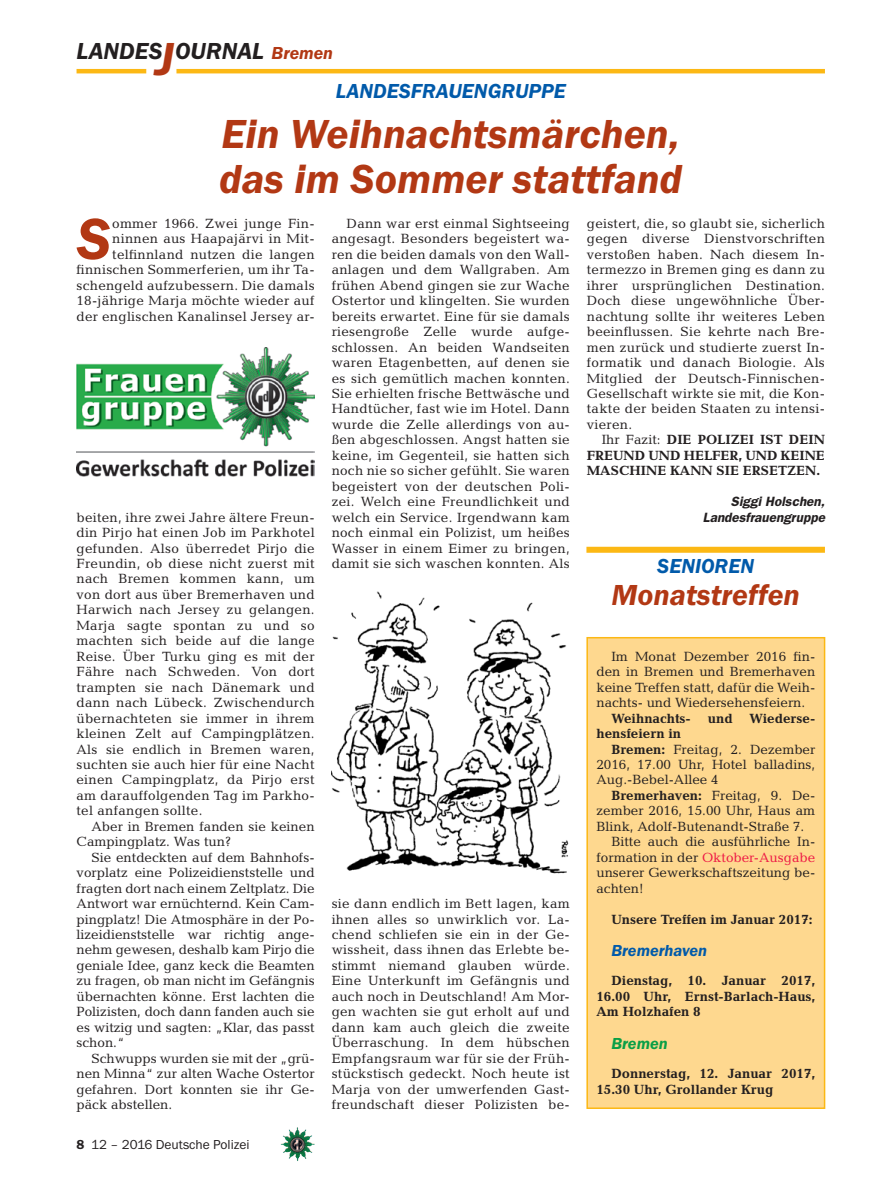
<style>
.page{position:relative;width:893px;height:1191px;background:#fff}
.page>*{position:absolute;margin:0;border:0;box-sizing:border-box;transform-origin:0 0}
._09_b_GRUNDTEXT___Bl{font:italic 600 59.85px "Franklin Gothic Itc T";color:#b23814}
._02__HEADLINE_3spalt{font:italic 600 42px/45px "Franklin Gothic Itc T";color:#b23814}
._04__HEADLINE_1spalt{font:italic 600 30px "Franklin Gothic Itc T";color:#b23814}
.t1{font:italic 600 24px "Franklin Gothic Itc T";color:#231f20}
._01__RUBRIKENZEILE_o{font:italic 600 21px "Franklin Gothic Itc T";color:#015aaa}
._01__RUBRIKENZEILE_m{font:italic 600 21px "Franklin Gothic Itc T";color:#015aaa}
._29__TEXTAUSZEICHNUN{font:italic 600 16.5px "Franklin Gothic Itc T";color:#015aaa}
._29__TEXTAUSZEICHNUN-2{font:italic 600 16.5px "Franklin Gothic Itc T";color:#0a9f46}
._09__GRUNDTEXT___Blo{font:13.5px/15.5px "Candida";color:#231f20;text-align:justify}
._09_b_GRUNDTEXT___Bl-2{font:13.5px/15.5px "Candida";letter-spacing:.02em;color:#231f20;text-align:right}
._09__GRUNDTEXT___Blo-2{font:700 13.5px/15.5px "Candida";color:#231f20;text-align:justify}
._13__UNTERSCHRIFT_Ar{font:italic 600 13.5px "Franklin Gothic";color:#231f20}
.t2{font:13.5px "Franklin Gothic Itc T";color:#231f20}
.s1{font-size:48px;color:#b23814}
.s2{font-size:18px;color:#b23814}
.s3{font-weight:600}
.s4{font-weight:400}
.s5{font-weight:700}
.s6{color:#ed1845}
</style>
<div class="page">
<hr style="left:77px;top:69px;width:69px;height:4px;background:#fcb814">
<hr style="left:176px;top:69px;width:649px;height:4px;background:#fcb814">
<img style="left:281px;top:1128px;width:16px;height:24px">
<img style="left:77px;top:347px;width:238px;height:130px">
<img style="left:332px;top:591px;width:237px;height:283px">
<div style="left:587px;top:637px;width:238px;height:471px;background:#fed88f"></div>
<div style="left:586px;top:637px;width:239px;height:472px;border:2px solid #fcb814"></div>
<div style="left:586px;top:547px;width:239px;height:6px;background:#fcb814"></div>
<h3 class="t1" style="left:77px;top:37px;width:258px">LANDES<span class="s1">J</span>OURNAL <span class="s2">Bremen</span></h3>
<p class="_01__RUBRIKENZEILE_o" style="left:336px;top:79px;width:232px">LANDESFRAUENGRUPPE</p>
<p class="_02__HEADLINE_3spalt" style="left:219px;top:111px;width:465px">Ein Weihnachtsmärchen, das im Sommer stattfand</p>
<p class="_09_b_GRUNDTEXT___Bl" style="left:77px;top:204px;width:36px">S</p>
<p class="_09_b_GRUNDTEXT___Bl-2" style="left:77px;top:216px;width:240px">ommer 1966. Zwei junge Fin&shy;ninnen aus Haapajärvi in Mit&shy;telfinnland nutzen die langen finnischen Sommerferien, um ihr Ta&shy;schengeld aufzubessern. Die damals 18-jährige Marja möchte wieder auf der englischen Kanalinsel Jersey ar-</p>
<p class="_09_b_GRUNDTEXT___Bl-2" style="left:77px;top:509px;width:240px;text-align:justify">beiten, ihre zwei Jahre ältere Freun&shy;din Pirjo hat einen Job im Parkhotel gefunden. Also überredet Pirjo die Freundin, ob diese nicht zuerst mit nach Bremen kommen kann, um von dort aus über Bremerhaven und Harwich nach Jersey zu gelangen.<br>Marja sagte spontan zu und so machten sich beide auf die lange Reise. Über Turku ging es mit der Fähre nach Schweden. Von dort trampten sie nach Dänemark und dann nach Lübeck. Zwischendurch übernachteten sie immer in ihrem kleinen Zelt auf Campingplätzen.<br>Als sie endlich in Bremen waren, suchten sie auch hier für eine Nacht einen Campingplatz, da Pirjo erst am darauffolgenden Tag im Parkho&shy;tel anfangen sollte.</p>
<p class="_09__GRUNDTEXT___Blo" style="left:77px;top:818px;width:240px;text-indent:15px">Aber in Bremen fanden sie keinen<br>Campingplatz. Was tun?</p>
<p class="_09__GRUNDTEXT___Blo" style="left:77px;top:849px;width:240px;text-indent:15px">Sie entdeckten auf dem Bahnhofs&shy;vorplatz eine Polizeidienststelle und fragten dort nach einem Zeltplatz. Die Antwort war ernüchternd. Kein Cam&shy;pingplatz! Die Atmosphäre in der Po&shy;lizeidienststelle war richtig ange&shy;nehm gewesen, deshalb kam Pirjo die geniale Idee, ganz keck die Beamten zu fragen, ob man nicht im Gefängnis übernachten könne. Erst lachten die Polizisten, doch dann fanden auch sie es witzig und sagten: „Klar, das passt schon.“</p>
<p class="_09__GRUNDTEXT___Blo" style="left:77px;top:1050px;width:240px;text-indent:15px">Schwupps wurden sie mit der „grü&shy;nen Minna“ zur alten Wache Ostertor gefahren. Dort konnten sie ihr Ge&shy;päck abstellen.</p>
<p class="t2" style="left:77px;top:1136px;width:175px"><span class="s3">8</span> 12 – 2016 Deutsche Polizei</p>
<p class="_09__GRUNDTEXT___Blo" style="left:332px;top:216px;width:240px;text-indent:15px">Dann war erst einmal Sightseeing angesagt. Besonders begeistert wa&shy;ren die beiden damals von den Wall&shy;anlagen und dem Wallgraben. Am frühen Abend gingen sie zur Wache Ostertor und klingelten. Sie wurden bereits erwartet. Eine für sie damals riesengroße Zelle wurde aufge&shy;schlossen. An beiden Wandseiten waren Etagenbetten, auf denen sie es sich gemütlich machen konnten.<br>Sie erhielten frische Bettwäsche und Handtücher, fast wie im Hotel. Dann wurde die Zelle allerdings von au&shy;ßen abgeschlossen. Angst hatten sie keine, im Gegenteil, sie hatten sich noch nie so sicher gefühlt. Sie waren begeistert von der deutschen Poli&shy;zei. Welch eine Freundlichkeit und welch ein Service. Irgendwann kam noch einmal ein Polizist, um heißes Wasser in einem Eimer zu bringen, damit sie sich waschen konnten. Als</p>
<p class="_09__GRUNDTEXT___Blo" style="left:332px;top:895px;width:240px">sie dann endlich im Bett lagen, kam ihnen alles so unwirklich vor. La&shy;chend schliefen sie ein in der Ge&shy;wissheit, dass ihnen das Erlebte be&shy;stimmt niemand glauben würde.<br>Eine Unterkunft im Gefängnis und auch noch in Deutschland! Am Mor&shy;gen wachten sie gut erholt auf und dann kam auch gleich die zweite Überraschung. In dem hübschen Empfangsraum war für sie der Früh&shy;stückstisch gedeckt. Noch heute ist Marja von der umwerfenden Gast&shy;freundschaft dieser Polizisten be-</p>
<p class="_09__GRUNDTEXT___Blo" style="left:587px;top:216px;width:240px">geistert, die, so glaubt sie, sicherlich gegen diverse Dienstvorschriften verstoßen haben. Nach diesem In&shy;termezzo in Bremen ging es dann zu ihrer ursprünglichen Destination.<br>Doch diese ungewöhnliche Über&shy;nachtung sollte ihr weiteres Leben beeinflussen. Sie kehrte nach Bre&shy;men zurück und studierte zuerst In&shy;formatik und danach Biologie. Als Mitglied der Deutsch-Finnischen-Gesellschaft wirkte sie mit, die Kon&shy;takte der beiden Staaten zu intensi&shy;vieren.</p>
<p class="_09__GRUNDTEXT___Blo-2" style="left:587px;top:432px;width:240px;text-indent:15px"><span class="s4">Ihr Fazit:</span> DIE POLIZEI IST DEIN FREUND UND HELFER, UND KEINE MASCHINE KANN SIE ERSETZEN.</p>
<p class="_13__UNTERSCHRIFT_Ar" style="left:731px;top:493px;width:95px">Siggi Holschen,</p>
<p class="_13__UNTERSCHRIFT_Ar" style="left:703px;top:509px;width:123px">Landesfrauengruppe</p>
<p class="_01__RUBRIKENZEILE_m" style="left:657px;top:553px;width:98px">SENIOREN</p>
<p class="_04__HEADLINE_1spalt" style="left:612px;top:578px;width:190px">Monatstreffen</p>
<p class="_09__GRUNDTEXT___Blo" style="left:596px;top:648px;width:220px;text-indent:15px">Im Monat Dezember 2016 fin&shy;den in Bremen und Bremerhaven keine Treffen statt, dafür die Weih&shy;nachts- und Wiedersehensfeiern.</p>
<p class="_09__GRUNDTEXT___Blo-2" style="left:611px;top:710px;width:81px">Weihnachts-</p>
<p class="_09__GRUNDTEXT___Blo-2" style="left:708px;top:710px;width:26px">und</p>
<p class="_09__GRUNDTEXT___Blo-2" style="left:749px;top:710px;width:67px">Wiederse-</p>
<p class="_09__GRUNDTEXT___Blo-2" style="left:596px;top:725px;width:86px">hensfeiern in</p>
<p class="_09__GRUNDTEXT___Blo" style="left:596px;top:741px;width:220px;text-indent:15px"><span class="s5">Bremen:</span> Freitag, 2. Dezember 2016, 17.00 Uhr, Hotel balladins, Aug.-Bebel-Allee 4</p>
<p class="_09__GRUNDTEXT___Blo" style="left:596px;top:787px;width:220px;text-indent:15px"><span class="s5">Bremerhaven:</span> Freitag, 9. De&shy;zember 2016, 15.00 Uhr, Haus am Blink, Adolf-Butenandt-Straße 7.</p>
<p class="_09__GRUNDTEXT___Blo" style="left:596px;top:834px;width:220px;text-indent:15px">Bitte auch die ausführliche In&shy;formation in der <span class="s6">Oktober-Ausgabe </span>unserer Gewerkschaftszeitung be&shy;achten!</p>
<p class="_09__GRUNDTEXT___Blo-2" style="left:611px;top:911px;width:203px">Unsere Treffen im Januar 2017:</p>
<p class="_29__TEXTAUSZEICHNUN" style="left:611px;top:940px;width:97px">Bremerhaven</p>
<p class="_09__GRUNDTEXT___Blo-2" style="left:596px;top:973px;width:220px;text-indent:15px">Dienstag, 10. Januar 2017, 16.00 Uhr, Ernst-Barlach-Haus, Am Holzhafen 8</p>
<p class="_29__TEXTAUSZEICHNUN-2" style="left:611px;top:1033px;width:58px">Bremen</p>
<p class="_09__GRUNDTEXT___Blo-2" style="left:596px;top:1065px;width:220px;text-indent:15px">Donnerstag, 12. Januar 2017,<br>15.30 Uhr, Grollander Krug</p>
</div>
